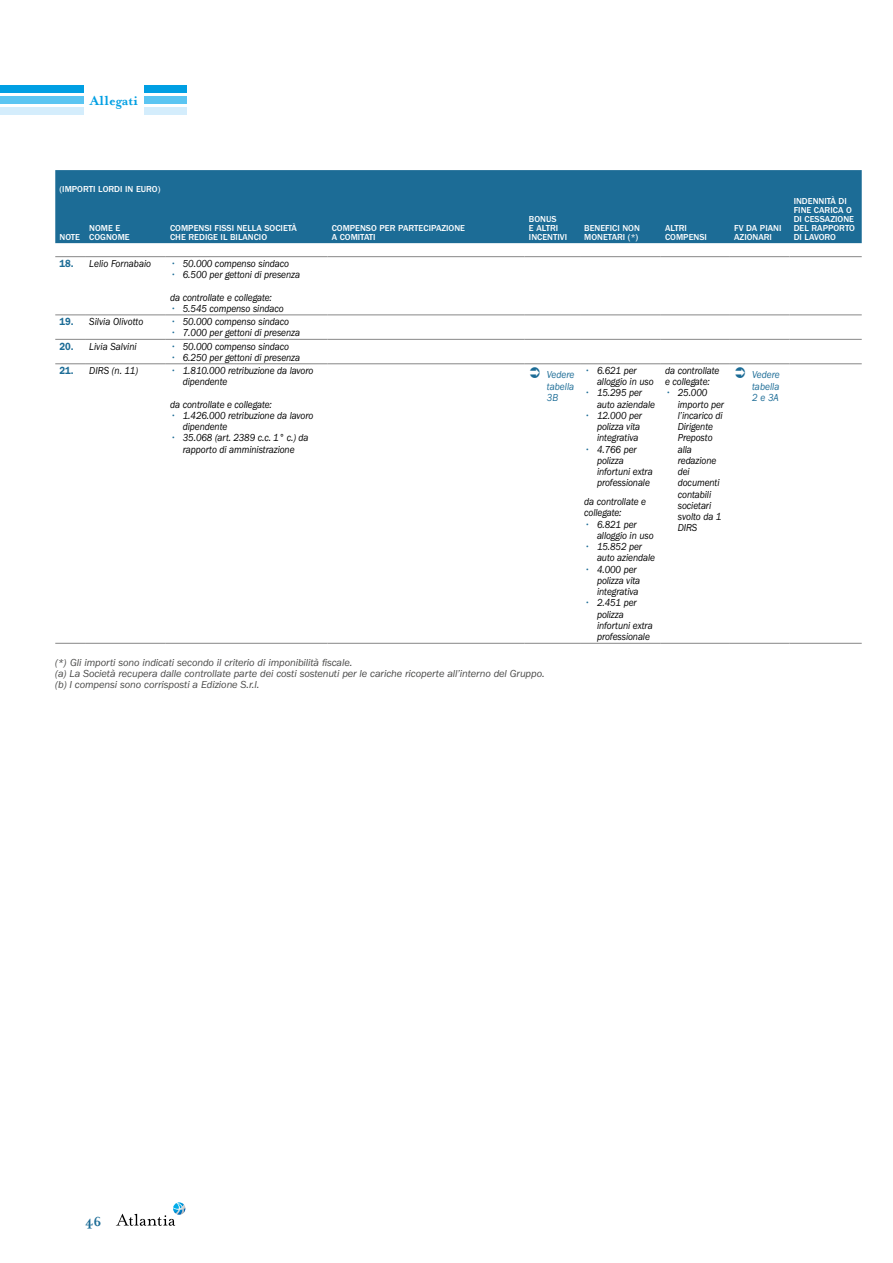
<style>
.page{position:relative;width:893px;height:1263px;background:#fff}
.page>*{position:absolute;margin:0;border:0;box-sizing:border-box;transform-origin:0 0}
.t1{font:700 15px "Mrs Eaves";color:#009fe3}
.t2{font:700 15px "Mrs Eaves";color:#1c6c96}
.t3{font:italic 10.5px/11.2px "ITC Franklin Gothic Std";letter-spacing:-.01em;color:#000;scale:.9 1}
.t4{font:italic 10.5px/11.2px "ITC Franklin Gothic Std";letter-spacing:-.01em;color:#4a4a49}
.t5{font:italic 10.5px/11.2px "ITC Franklin Gothic Std";color:#1c6c96;text-align:justify;scale:.9 1}
.t6{font:500 9px/9px "ITC Franklin Gothic Std";color:#fff}
.s1{font-weight:600;font-style:normal;color:#1c6c96}
.s2{color:#1c6c96}
</style>
<div class="page">
<div style="left:0;top:85px;width:186px;height:7px;background:#009fe3"></div>
<div style="left:0;top:96px;width:186px;height:8px;background:#5bc5f2"></div>
<div style="left:0;top:108px;width:186px;height:7px;background:#d4edfc"></div>
<div style="left:84px;top:84px;width:60px;height:31px;background:#fff"></div>
<svg style="left:116px;top:1202px;width:69px;height:24px"></svg>
<div style="left:55px;top:170px;width:807px;height:73px;background:#1c6c96"></div>
<hr style="left:166px;top:643px;width:161px;height:1px;background:#878787">
<hr style="left:327px;top:643px;width:198px;height:1px;background:#878787">
<hr style="left:525px;top:643px;width:55px;height:1px;background:#878787">
<hr style="left:580px;top:643px;width:81px;height:1px;background:#878787">
<hr style="left:661px;top:643px;width:69px;height:1px;background:#878787">
<hr style="left:166px;top:256px;width:161px;height:1px;background:#878787">
<hr style="left:327px;top:256px;width:198px;height:1px;background:#878787">
<hr style="left:166px;top:315px;width:161px;height:1px;background:#878787">
<hr style="left:327px;top:315px;width:198px;height:1px;background:#878787">
<hr style="left:166px;top:339px;width:161px;height:1px;background:#878787">
<hr style="left:327px;top:339px;width:198px;height:1px;background:#878787">
<hr style="left:166px;top:363px;width:161px;height:1px;background:#878787">
<hr style="left:327px;top:363px;width:198px;height:1px;background:#878787">
<hr style="left:55px;top:256px;width:30px;height:1px;background:#878787">
<hr style="left:55px;top:315px;width:30px;height:1px;background:#878787">
<hr style="left:55px;top:339px;width:30px;height:1px;background:#878787">
<hr style="left:55px;top:363px;width:30px;height:1px;background:#878787">
<hr style="left:85px;top:256px;width:81px;height:1px;background:#878787">
<hr style="left:85px;top:315px;width:81px;height:1px;background:#878787">
<hr style="left:85px;top:339px;width:81px;height:1px;background:#878787">
<hr style="left:85px;top:363px;width:81px;height:1px;background:#878787">
<hr style="left:525px;top:256px;width:55px;height:1px;background:#878787">
<hr style="left:525px;top:315px;width:55px;height:1px;background:#878787">
<hr style="left:525px;top:339px;width:55px;height:1px;background:#878787">
<hr style="left:525px;top:363px;width:55px;height:1px;background:#878787">
<hr style="left:580px;top:256px;width:81px;height:1px;background:#878787">
<hr style="left:580px;top:315px;width:81px;height:1px;background:#878787">
<hr style="left:580px;top:339px;width:81px;height:1px;background:#878787">
<hr style="left:580px;top:363px;width:81px;height:1px;background:#878787">
<hr style="left:661px;top:256px;width:69px;height:1px;background:#878787">
<hr style="left:661px;top:315px;width:69px;height:1px;background:#878787">
<hr style="left:661px;top:339px;width:69px;height:1px;background:#878787">
<hr style="left:661px;top:363px;width:69px;height:1px;background:#878787">
<hr style="left:730px;top:256px;width:59px;height:1px;background:#878787">
<hr style="left:789px;top:256px;width:73px;height:1px;background:#878787">
<hr style="left:730px;top:315px;width:59px;height:1px;background:#878787">
<hr style="left:789px;top:315px;width:73px;height:1px;background:#878787">
<hr style="left:730px;top:339px;width:59px;height:1px;background:#878787">
<hr style="left:789px;top:339px;width:73px;height:1px;background:#878787">
<hr style="left:730px;top:363px;width:59px;height:1px;background:#878787">
<hr style="left:789px;top:363px;width:73px;height:1px;background:#878787">
<hr style="left:730px;top:643px;width:59px;height:1px;background:#878787">
<hr style="left:789px;top:643px;width:73px;height:1px;background:#878787">
<hr style="left:55px;top:643px;width:30px;height:1px;background:#878787">
<hr style="left:85px;top:643px;width:81px;height:1px;background:#878787">
<h1 class="t1" style="left:90px;top:92px;width:50px">Allegati</h1>
<p class="t6" style="left:60px;top:185px;width:102px">(IMPORTI LORDI IN EURO)</p>
<p class="t6" style="left:60px;top:233px;width:22px">NOTE</p>
<p class="t6" style="left:89px;top:224px;width:42px">NOME E<br>COGNOME</p>
<p class="t6" style="left:170px;top:224px;width:128px">COMPENSI FISSI NELLA SOCIETÀ<br>CHE REDIGE IL BILANCIO</p>
<p class="t6" style="left:332px;top:224px;width:135px">COMPENSO PER PARTECIPAZIONE<br>A COMITATI</p>
<p class="t6" style="left:529px;top:215px;width:40px">BONUS<br>E ALTRI<br>INCENTIVI</p>
<p class="t6" style="left:584px;top:224px;width:57px">BENEFICI NON<br>MONETARI (*)</p>
<p class="t6" style="left:665px;top:224px;width:43px">ALTRI<br>COMPENSI</p>
<p class="t6" style="left:734px;top:224px;width:49px">FV DA PIANI<br>AZIONARI</p>
<p class="t3" style="left:60px;top:258px;width:103px"><span class="s1">18.</span> Lelio Fornabaio</p>
<p class="t3" style="left:170px;top:258px;width:134px"><span class="s2">•</span> 50.000 compenso sindaco</p>
<p class="t3" style="left:170px;top:264px;width:146px;line-height:22.5px"><span class="s2">•</span> 6.500 per gettoni di presenza da controllate e collegate:</p>
<p class="t3" style="left:170px;top:303px;width:128px"><span class="s2">•</span> 5.545 compenso sindaco</p>
<p class="t3" style="left:60px;top:316px;width:95px"><span class="s1">19.</span> Silvia Olivotto</p>
<p class="t3" style="left:170px;top:316px;width:134px"><span class="s2">•</span> 50.000 compenso sindaco</p>
<p class="t3" style="left:170px;top:327px;width:146px"><span class="s2">•</span> 7.000 per gettoni di presenza</p>
<p class="t3" style="left:60px;top:341px;width:87px"><span class="s1">20.</span> Livia Salvini</p>
<p class="t3" style="left:170px;top:341px;width:134px"><span class="s2">•</span> 50.000 compenso sindaco</p>
<p class="t3" style="left:170px;top:352px;width:146px"><span class="s2">•</span> 6.250 per gettoni di presenza</p>
<p class="t3" style="left:60px;top:365px;width:89px"><span class="s1">21.</span> DIRS (n. 11)</p>
<p class="t3" style="left:183px;top:365px;width:147px;text-indent:-13px"><span class="s2">•</span> 1.810.000 retribuzione da lavoro dipendente</p>
<p class="t3" style="left:170px;top:399px;width:115px">da controllate e collegate:</p>
<p class="t3" style="left:183px;top:410px;width:147px;text-indent:-13px"><span class="s2">•</span> 1.426.000 retribuzione da lavoro dipendente</p>
<p class="t3" style="left:170px;top:432px;width:155px;text-align:center"><span class="s2">•</span> 35.068 (art. 2389 c.c. 1° c.) da rapporto di amministrazione</p>
<p class="t5" style="left:547px;top:369px;width:32px">Vedere tabella 3B</p>
<p class="t3" style="left:597px;top:365px;width:64px;text-indent:-13px"><span class="s2">•</span> 6.621 per alloggio in uso</p>
<p class="t3" style="left:597px;top:387px;width:66px;text-indent:-13px"><span class="s2">•</span> 15.295 per auto aziendale</p>
<p class="t3" style="left:597px;top:410px;width:52px;text-indent:-13px"><span class="s2">•</span> 12.000 per polizza vita integrativa</p>
<p class="t3" style="left:597px;top:444px;width:63px;text-indent:-13px"><span class="s2">•</span> 4.766 per polizza infortuni extra professionale</p>
<p class="t3" style="left:584px;top:496px;width:70px">da controllate e collegate:</p>
<p class="t3" style="left:597px;top:519px;width:64px;text-indent:-13px"><span class="s2">•</span> 6.821 per alloggio in uso</p>
<p class="t3" style="left:597px;top:541px;width:66px;text-indent:-13px"><span class="s2">•</span> 15.852 per auto aziendale</p>
<p class="t3" style="left:597px;top:564px;width:50px;text-indent:-13px"><span class="s2">•</span> 4.000 per polizza vita integrativa</p>
<p class="t3" style="left:597px;top:597px;width:63px;text-indent:-13px"><span class="s2">•</span> 2.451 per polizza infortuni extra professionale</p>
<p class="t4" style="left:55px;top:657px;width:491px">(*) Gli importi sono indicati secondo il criterio di imponibilità fiscale.<br>(a) La Società recupera dalle controllate parte dei costi sostenuti per le cariche ricoperte all’interno del Gruppo. (b) I compensi sono corrisposti a Edizione S.r.l.</p>
<p class="t3" style="left:665px;top:365px;width:62px">da controllate e collegate:</p>
<p class="t3" style="left:678px;top:387px;width:53px;text-indent:-13px"><span class="s2">•</span> 25.000 importo per l’incarico di<br>Dirigente<br>Preposto alla redazione dei documenti contabili societari svolto da 1<br>DIRS</p>
<p class="t5" style="left:752px;top:369px;width:32px">Vedere tabella 2 e 3A</p>
<p class="t6" style="left:794px;top:197px;width:63px">INDENNITÀ DI<br>FINE CARICA O<br>DI CESSAZIONE<br>DEL RAPPORTO<br>DI LAVORO</p>
<h1 class="t2" style="left:85px;top:1212px;width:18px">46</h1>
</div>
